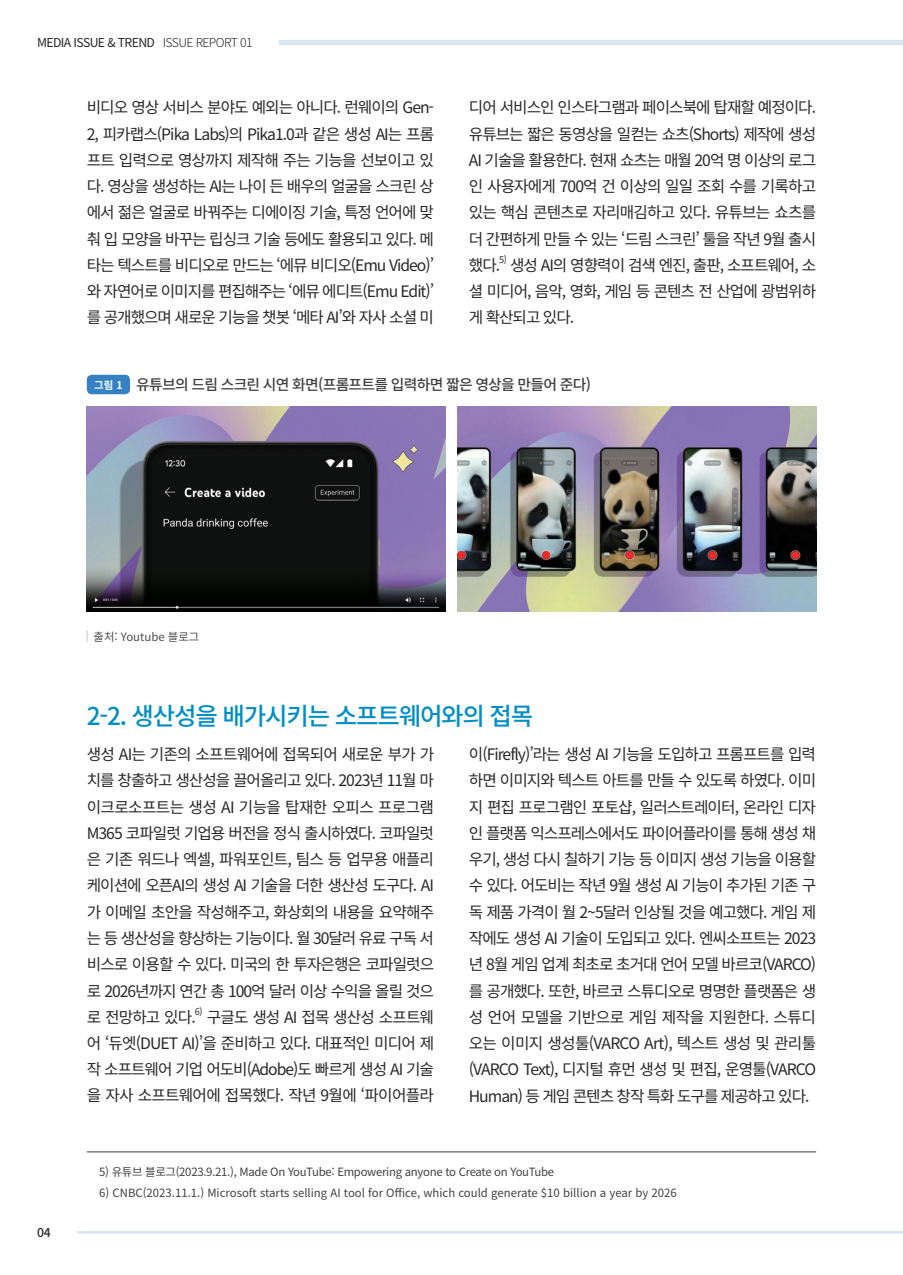
<style>
.page{position:relative;width:903px;height:1275px;background:#fff}
.page>*{position:absolute;margin:0;border:0;box-sizing:border-box;transform-origin:0 0}
.t1{font:500 24.5px "Noto Sans CJ Kkr";letter-spacing:-.05em;color:#008ec7}
.t2{font:15.75px/26.2px "Noto Sans CJ Kkr";letter-spacing:-.065em;color:#292829;text-align:justify}
.t3{font:500 14.88px "Noto Sans KR";letter-spacing:-.05em;color:#414042}
.t4{font:12.25px "Noto Sans CJ Kkr";letter-spacing:-.05em;color:#292829}
.t5{font:500 12.25px "Noto Sans CJ Kkr";color:#292829}
.t6{font:11.38px "Noto Sans CJ Kkr";letter-spacing:-.015em;color:#414042}
.t7{font:11.38px "Noto Sans CJ Kkr";color:#4d4d4f}
.t8{font:9.1px "Noto Sans CJ Kkr";color:#292829}
.s1{font-weight:300}
.s2{font-weight:700;font-size:10.5px;color:#fff}
</style>
<div class="page">
<hr style="left:77px;top:1231px;width:826px;height:3px;background:#dae7f0">
<div style="left:279px;top:40px;width:624px;height:5px;background:#dae7f0"></div>
<div style="left:87px;top:375px;width:43px;height:19px;background:#3581c3;border-radius:5px"></div>
<img style="left:87px;top:407px;width:358px;height:205px">
<img style="left:458px;top:407px;width:358px;height:205px">
<svg style="left:87px;top:630px;width:1px;height:12px"></svg>
<hr style="left:87px;top:1151px;width:729px;height:1px;background:#414042">
<p class="t4" style="left:37px;top:36px;width:217px">MEDIA ISSUE &amp; TREND <span class="s1">ISSUE REPORT 01</span></p>
<p class="t2" style="left:87px;top:95px;width:349px">비디오 영상 서비스 분야도 예외는 아니다. 런웨이의 Gen-2, 피카랩스(Pika Labs)의 Pika1.0과 같은 생성 AI는 프롬 프트 입력으로 영상까지 제작해 주는 기능을 선보이고 있 다. 영상을 생성하는 AI는 나이 든 배우의 얼굴을 스크린 상 에서 젊은 얼굴로 바꿔주는 디에이징 기술, 특정 언어에 맞 춰 입 모양을 바꾸는 립싱크 기술 등에도 활용되고 있다. 메 타는 텍스트를 비디오로 만드는 ‘에뮤 비디오(Emu Video)’ 와 자연어로 이미지를 편집해주는 ‘에뮤 에디트(Emu Edit)’ 를 공개했으며 새로운 기능을 챗봇 ‘메타 AI’와 자사 소셜 미</p>
<p class="t2" style="left:469px;top:95px;width:349px">디어 서비스인 인스타그램과 페이스북에 탑재할 예정이다. 유튜브는 짧은 동영상을 일컫는 쇼츠(Shorts) 제작에 생성 AI 기술을 활용한다. 현재 쇼츠는 매월 20억 명 이상의 로그 인 사용자에게 700억 건 이상의 일일 조회 수를 기록하고 있는 핵심 콘텐츠로 자리매김하고 있다. 유튜브는 쇼츠를 더 간편하게 만들 수 있는 ‘드림 스크린’ 툴을 작년 9월 출시 했다.</p>
<p class="t8" style="left:499px;top:255px;width:9px">5)</p>
<p class="t2" style="left:469px;top:252px;width:349px;text-indent:41px">생성 AI의 영향력이 검색 엔진, 출판, 소프트웨어, 소 셜 미디어, 음악, 영화, 게임 등 콘텐츠 전 산업에 광범위하 게 확산되고 있다.</p>
<p class="t3" style="left:94px;top:376px;width:498px"><span class="s2">그림 1</span> 유튜브의 드림 스크린 시연 화면(프롬프트를 입력하면 짧은 영상을 만들어 준다)</p>
<p class="t7" style="left:94px;top:630px;width:107px">출처: Youtube 블로그</p>
<h1 class="t1" style="left:87px;top:702px;width:448px">2-2. 생산성을 배가시키는 소프트웨어와의 접목</h1>
<p class="t2" style="left:87px;top:742px;width:349px">생성 AI는 기존의 소프트웨어에 접목되어 새로운 부가 가 치를 창출하고 생산성을 끌어올리고 있다. 2023년 11월 마 이크로소프트는 생성 AI 기능을 탑재한 오피스 프로그램 M365 코파일럿 기업용 버전을 정식 출시하였다. 코파일럿 은 기존 워드나 엑셀, 파워포인트, 팀스 등 업무용 애플리 케이션에 오픈AI의 생성 AI 기술을 더한 생산성 도구다. AI 가 이메일 초안을 작성해주고, 화상회의 내용을 요약해주 는 등 생산성을 향상하는 기능이다. 월 30달러 유료 구독 서 비스로 이용할 수 있다. 미국의 한 투자은행은 코파일럿으 로 2026년까지 연간 총 100억 달러 이상 수익을 올릴 것으 로 전망하고 있다.</p>
<p class="t2" style="left:469px;top:742px;width:349px">이(Firefly)’라는 생성 AI 기능을 도입하고 프롬프트를 입력 하면 이미지와 텍스트 아트를 만들 수 있도록 하였다. 이미 지 편집 프로그램인 포토샵, 일러스트레이터, 온라인 디자 인 플랫폼 익스프레스에서도 파이어플라이를 통해 생성 채 우기, 생성 다시 칠하기 기능 등 이미지 생성 기능을 이용할 수 있다. 어도비는 작년 9월 생성 AI 기능이 추가된 기존 구 독 제품 가격이 월 2~5달러 인상될 것을 예고했다. 게임 제 작에도 생성 AI 기술이 도입되고 있다. 엔씨소프트는 2023 년 8월 게임 업계 최초로 초거대 언어 모델 바르코(VARCO) 를 공개했다. 또한, 바르코 스튜디오로 명명한 플랫폼은 생 성 언어 모델을 기반으로 게임 제작을 지원한다. 스튜디 오는 이미지 생성툴(VARCO Art), 텍스트 생성 및 관리툴 (VARCO Text), 디지털 휴먼 생성 및 편집, 운영툴(VARCO Human) 등 게임 콘텐츠 창작 특화 도구를 제공하고 있다.</p>
<p class="t8" style="left:195px;top:1006px;width:9px">6)</p>
<p class="t2" style="left:87px;top:1004px;width:349px;text-indent:120px">구글도 생성 AI 접목 생산성 소프트웨 어 ‘듀엣(DUET AI)’을 준비하고 있다. 대표적인 미디어 제 작 소프트웨어 기업 어도비(Adobe)도 빠르게 생성 AI 기술 을 자사 소프트웨어에 접목했다. 작년 9월에 ‘파이어플라</p>
<p class="t5" style="left:37px;top:1226px;width:15px">04</p>
<p class="t6" style="left:99px;top:1165px;width:456px">5) 유튜브 블로그(2023.9.21.), Made On YouTube: Empowering anyone to Create on YouTube</p>
<p class="t6" style="left:99px;top:1186px;width:579px">6) CNBC(2023.11.1.) Microsoft starts selling AI tool for Office, which could generate $10 billion a year by 2026</p>
</div>
